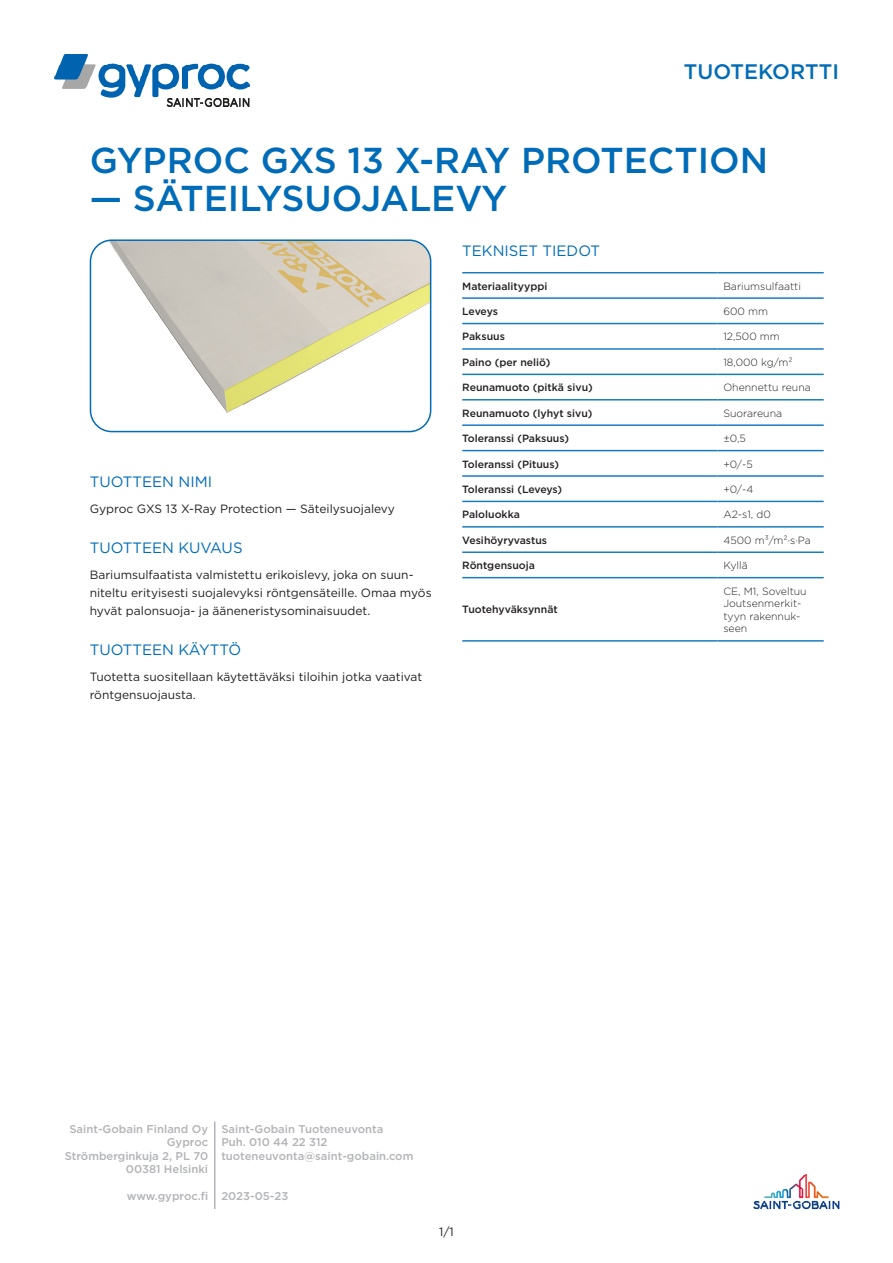
<style>
.page{position:relative;width:893px;height:1263px;background:#fff}
.page>*{position:absolute;margin:0;border:0;box-sizing:border-box;transform-origin:0 0}
.t1{font:500 36px "Gotham";color:#006cb7}
.t2{font:500 21px "Gotham";color:#006cb7}
.Longname{font:15px "Gotham";color:#006cb7}
.header_1{font:15px "Gotham";color:#006cb7}
.Shortname{font:12px/18px "Gotham";color:#231f20}
.t3{font:500 11.25px/13.5px "Gotham";color:#b2b3b7;text-align:right}
.column_1{font:500 10.5px "Gotham";color:#231f20}
.column_2{font:300 10.5px/12.6px "Gotham";color:#231f20}
</style>
<div class="page">
<img style="left:54px;top:54px;width:195px;height:52px">
<img style="left:753px;top:1174px;width:87px;height:36px">
<hr style="left:214px;top:1121px;width:1px;height:88px;background:#b2b3b7">
<hr style="left:462px;top:272px;width:255px;height:1px;background:#197cc1">
<hr style="left:717px;top:272px;width:107px;height:1px;background:#197cc1">
<hr style="left:462px;top:297px;width:255px;height:2px;background:#197cc1">
<hr style="left:717px;top:297px;width:107px;height:2px;background:#197cc1">
<hr style="left:462px;top:323px;width:255px;height:1px;background:#197cc1">
<hr style="left:717px;top:323px;width:107px;height:1px;background:#197cc1">
<hr style="left:462px;top:348px;width:255px;height:2px;background:#197cc1">
<hr style="left:717px;top:348px;width:107px;height:2px;background:#197cc1">
<hr style="left:462px;top:374px;width:255px;height:1px;background:#197cc1">
<hr style="left:717px;top:374px;width:107px;height:1px;background:#197cc1">
<hr style="left:462px;top:399px;width:255px;height:1px;background:#197cc1">
<hr style="left:717px;top:399px;width:107px;height:1px;background:#197cc1">
<hr style="left:462px;top:424px;width:255px;height:2px;background:#197cc1">
<hr style="left:717px;top:424px;width:107px;height:2px;background:#197cc1">
<hr style="left:462px;top:450px;width:255px;height:1px;background:#197cc1">
<hr style="left:717px;top:450px;width:107px;height:1px;background:#197cc1">
<hr style="left:462px;top:475px;width:255px;height:2px;background:#197cc1">
<hr style="left:717px;top:475px;width:107px;height:2px;background:#197cc1">
<hr style="left:462px;top:501px;width:255px;height:1px;background:#197cc1">
<hr style="left:717px;top:501px;width:107px;height:1px;background:#197cc1">
<hr style="left:462px;top:526px;width:255px;height:2px;background:#197cc1">
<hr style="left:717px;top:526px;width:107px;height:2px;background:#197cc1">
<hr style="left:462px;top:551px;width:255px;height:2px;background:#197cc1">
<hr style="left:717px;top:551px;width:107px;height:2px;background:#197cc1">
<hr style="left:462px;top:577px;width:255px;height:1px;background:#197cc1">
<hr style="left:462px;top:640px;width:255px;height:2px;background:#197cc1">
<hr style="left:717px;top:577px;width:107px;height:1px;background:#197cc1">
<hr style="left:717px;top:640px;width:107px;height:2px;background:#197cc1">
<img style="left:90px;top:242px;width:341px;height:190px">
<div style="left:90px;top:239px;width:341px;height:193px;border:2px solid #006cb7;border-radius:21px"></div>
<h2 class="t2" style="left:684px;top:58px;width:157px">TUOTEKORTTI</h2>
<p class="t1" style="left:90px;top:137px;width:680px">GYPROC GXS 13 X-RAY PROTECTION</p>
<p class="t1" style="left:90px;top:175px;width:419px">— SÄTEILYSUOJALEVY</p>
<p class="Longname" style="left:90px;top:472px;width:124px">TUOTTEEN NIMI</p>
<p class="Shortname" style="left:90px;top:499px;width:307px">Gyproc GXS 13 X-Ray Protection — Säteilysuojalevy</p>
<p class="Longname" style="left:90px;top:538px;width:154px">TUOTTEEN KUVAUS</p>
<p class="Shortname" style="left:90px;top:565px;width:343px">Bariumsulfaatista valmistettu erikoislevy, joka on suun&shy;niteltu erityisesti suojalevyksi röntgensäteille. Omaa myös hyvät palonsuoja- ja ääneneristysominaisuudet.</p>
<p class="Longname" style="left:90px;top:640px;width:153px">TUOTTEEN KÄYTTÖ</p>
<p class="Shortname" style="left:90px;top:667px;width:334px">Tuotetta suositellaan käytettäväksi tiloihin jotka vaativat röntgensuojausta.</p>
<p class="header_1" style="left:462px;top:241px;width:139px">TEKNISET TIEDOT</p>
<p class="column_1" style="left:462px;top:279px;width:87px">Materiaalityyppi</p>
<p class="column_2" style="left:723px;top:279px;width:79px">Bariumsulfaatti</p>
<p class="column_1" style="left:462px;top:304px;width:37px">Leveys</p>
<p class="column_2" style="left:723px;top:305px;width:46px">600 mm</p>
<p class="column_1" style="left:462px;top:330px;width:44px">Paksuus</p>
<p class="column_2" style="left:723px;top:330px;width:58px">12,500 mm</p>
<p class="column_1" style="left:462px;top:355px;width:90px">Paino (per neliö)</p>
<p class="column_2" style="left:723px;top:356px;width:71px">18,000 kg/m²</p>
<p class="column_1" style="left:462px;top:381px;width:132px">Reunamuoto (pitkä sivu)</p>
<p class="column_2" style="left:723px;top:381px;width:89px">Ohennettu reuna</p>
<p class="column_1" style="left:462px;top:406px;width:132px">Reunamuoto (lyhyt sivu)</p>
<p class="column_2" style="left:723px;top:406px;width:60px">Suorareuna</p>
<p class="column_1" style="left:462px;top:431px;width:108px">Toleranssi (Paksuus)</p>
<p class="column_2" style="left:723px;top:432px;width:24px">±0,5</p>
<p class="column_1" style="left:462px;top:457px;width:98px">Toleranssi (Pituus)</p>
<p class="column_2" style="left:723px;top:457px;width:31px">+0/-5</p>
<p class="column_1" style="left:462px;top:482px;width:102px">Toleranssi (Leveys)</p>
<p class="column_2" style="left:723px;top:483px;width:32px">+0/-4</p>
<p class="column_1" style="left:462px;top:508px;width:59px">Paloluokka</p>
<p class="column_2" style="left:723px;top:508px;width:49px">A2-s1, d0</p>
<p class="column_1" style="left:462px;top:533px;width:86px">Vesihöyryvastus</p>
<p class="column_2" style="left:723px;top:533px;width:89px">4500 m³/m²·s·Pa</p>
<p class="column_1" style="left:462px;top:558px;width:74px">Röntgensuoja</p>
<p class="column_2" style="left:723px;top:559px;width:26px">Kyllä</p>
<p class="column_1" style="left:462px;top:603px;width:97px">Tuotehyväksynnät</p>
<p class="column_2" style="left:723px;top:584px;width:85px">CE, M1, Soveltuu<br>Joutsenmerkit&shy;tyyn rakennuk&shy;seen</p>
<p class="t3" style="left:65px;top:1122px;width:145px">Saint-Gobain Finland Oy<br>Gyproc<br>Strömberginkuja 2, PL 70<br>00381 Helsinki</p>
<p class="t3" style="left:127px;top:1189px;width:83px">www.gyproc.fi</p>
<p class="t3" style="left:221px;top:1122px;width:194px;text-align:left">Saint-Gobain Tuoteneuvonta<br>Puh. 010 44 22 312 tuoteneuvonta@saint-gobain.com</p>
<p class="t3" style="left:221px;top:1189px;width:68px">2023-05-23</p>
<p class="Shortname" style="left:439px;top:1222px;width:16px">1/1</p>
</div>
